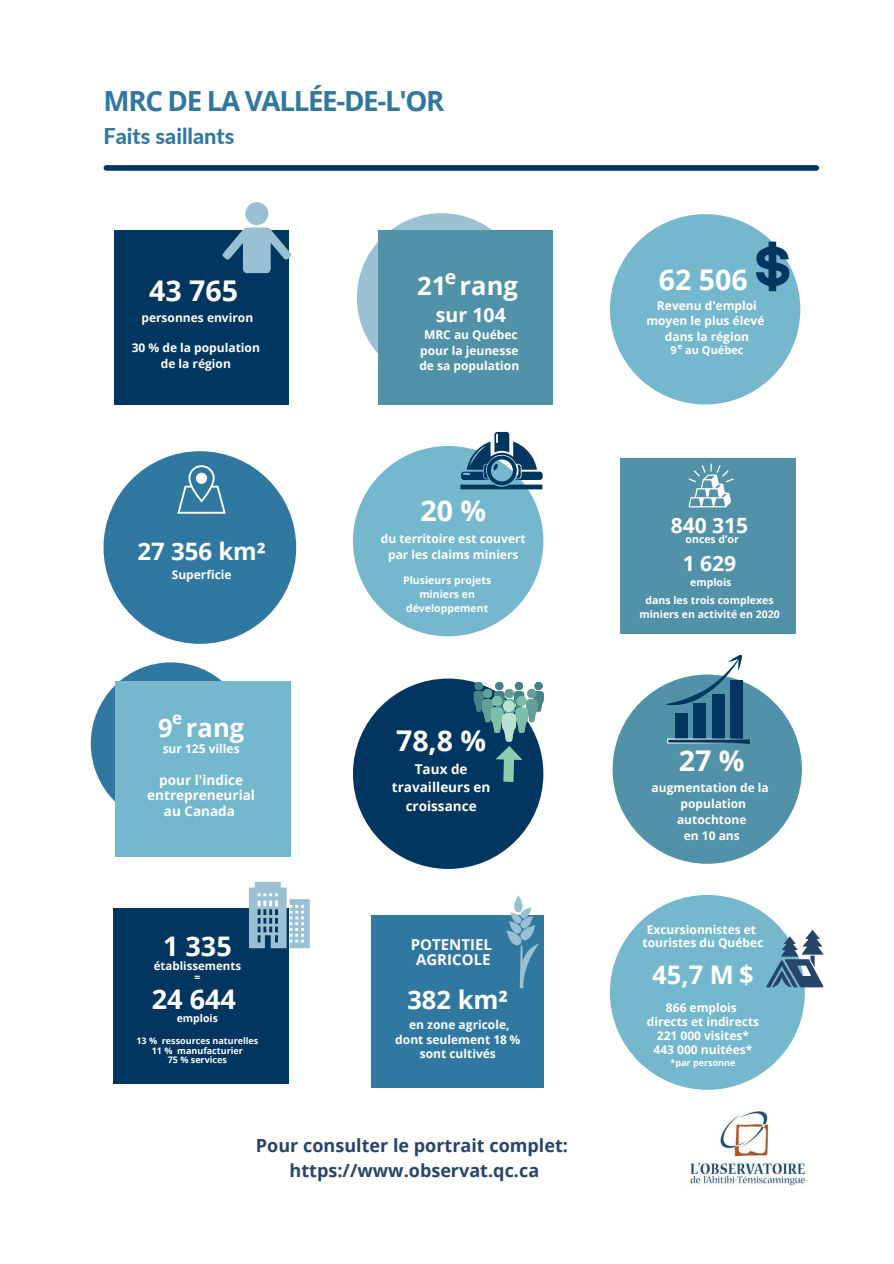
<style>
.page{position:relative;width:894px;height:1264px;background:#fff}
.page>*{position:absolute;margin:0;border:0;box-sizing:border-box;transform-origin:0 0}
.t1{font:700 28.5px "Open Sans";color:#fff}
.t2{font:700 27.75px "Open Sans";letter-spacing:-.05em;color:#3178a1}
.t3{font:700 27px "Open Sans";color:#fff}
.t4{font:700 25.5px "Open Sans";color:#fff}
.t5{font:700 24px "Open Sans";color:#fff}
.t6{font:800 21.75px "Lato";color:#3178a1}
.t7{font:700 21px "Open Sans";color:#fff}
.t8{font:700 19.5px "Open Sans";color:#fff}
.t9{font:700 18px "Open Sans";color:#274569}
.t10{font:700 16.95px "Open Sans";color:#fff}
.t11{font:700 15px "Open Sans";color:#fff}
.t12{font:700 13.5px/15.6px "Open Sans";color:#fff;text-align:center}
.t13{font:700 12px/15.9px "Open Sans";color:#fff;text-align:center}
.t14{font:700 11.4px "Open Sans";color:#fff}
.t15{font:700 10.95px "Open Sans";color:#fff}
.t16{font:700 10.5px "Open Sans";color:#fff}
.t17{font:700 9px "Open Sans";color:#fff}
.t18{font:700 7.5px "Open Sans";color:#fff}
</style>
<div class="page">
<div style="left:114px;top:230px;width:174px;height:175px;background:#00365f"></div>
<div style="left:357px;top:213px;width:168px;height:169px;background:#9ac0d4;border-radius:50%"></div>
<div style="left:245px;top:202px;width:23px;height:23px;background:#9ac0d4;border-radius:50%"></div>
<svg style="left:222px;top:227px;width:69px;height:46px"></svg>
<div style="left:378px;top:230px;width:175px;height:175px;background:#5292a8"></div>
<div style="left:353px;top:446px;width:190px;height:190px;background:#75b8ce;border-radius:50%"></div>
<svg style="left:460px;top:432px;width:82px;height:57px"></svg>
<div style="left:103px;top:451px;width:193px;height:193px;background:#3178a1;border-radius:50%"></div>
<svg style="left:177px;top:465px;width:49px;height:48px"></svg>
<div style="left:196px;top:472px;width:11px;height:12px;background:#fff;border-radius:50%"></div>
<div style="left:612px;top:674px;width:189px;height:189px;background:#5292a8;border-radius:50%"></div>
<div style="left:609px;top:214px;width:191px;height:190px;background:#75b8ce;border-radius:50%"></div>
<div style="left:91px;top:662px;width:160px;height:162px;background:#3178a1;border-radius:50%"></div>
<div style="left:106px;top:165px;width:710px;height:6px;background:#00365f"></div>
<div style="left:115px;top:681px;width:175px;height:176px;background:#75b8ce"></div>
<div style="left:353px;top:678px;width:190px;height:191px;background:#00365f;border-radius:50%"></div>
<div style="left:620px;top:458px;width:175px;height:176px;background:#5292a8"></div>
<div style="left:113px;top:907px;width:175px;height:176px;background:#00365f"></div>
<div style="left:371px;top:914px;width:173px;height:173px;background:#3178a1"></div>
<div style="left:609px;top:895px;width:195px;height:194px;background:#75b8ce;border-radius:50%"></div>
<svg style="left:755px;top:242px;width:34px;height:49px"></svg>
<img style="left:688px;top:1111px;width:117px;height:75px">
<svg style="left:473px;top:682px;width:70px;height:100px"></svg>
<svg style="left:249px;top:881px;width:61px;height:67px"></svg>
<svg style="left:665px;top:654px;width:77px;height:51px"></svg>
<div style="left:729px;top:680px;width:13px;height:59px;background:#00365f"></div>
<div style="left:711px;top:694px;width:13px;height:45px;background:#00365f"></div>
<div style="left:693px;top:703px;width:13px;height:36px;background:#00365f"></div>
<div style="left:675px;top:713px;width:13px;height:26px;background:#00365f"></div>
<svg style="left:667px;top:738px;width:82px;height:5px"></svg>
<svg style="left:506px;top:895px;width:33px;height:93px"></svg>
<svg style="left:766px;top:929px;width:57px;height:58px"></svg>
<svg style="left:688px;top:463px;width:45px;height:44px"></svg>
<p class="t2" style="left:103px;top:82px;width:342px">MRC DE LA VALLÉE-DE-L'OR</p>
<p class="t6" style="left:103px;top:122px;width:132px">Faits saillants</p>
<p class="t1" style="left:149px;top:270px;width:90px">43 765</p>
<p class="t13" style="left:141px;top:310px;width:113px">personnes environ</p>
<p class="t13" style="left:132px;top:339px;width:130px">30 % de la population</p>
<p class="t13" style="left:161px;top:355px;width:72px">de la région</p>
<p class="t8" style="left:444px;top:263px;width:13px">e</p>
<p class="t4" style="left:417px;top:268px;width:102px">21 rang</p>
<p class="t8" style="left:436px;top:301px;width:71px">sur 104</p>
<p class="t13" style="left:424px;top:327px;width:95px">MRC au Québec</p>
<p class="t13" style="left:420px;top:342px;width:100px">pour la jeunesse</p>
<p class="t13" style="left:419px;top:357px;width:101px">de sa population</p>
<p class="t1" style="left:420px;top:490px;width:67px">20 %</p>
<p class="t13" style="left:381px;top:530px;width:146px">du territoire est couvert</p>
<p class="t5" style="left:137px;top:534px;width:130px">27 356 km²</p>
<p class="t13" style="left:388px;top:546px;width:132px">par les claims miniers</p>
<p class="t13" style="left:172px;top:566px;width:61px">Superficie</p>
<p class="t16" style="left:403px;top:572px;width:90px">Plusieurs projets</p>
<p class="t16" style="left:419px;top:586px;width:57px">miniers en</p>
<p class="t16" style="left:406px;top:600px;width:84px">développement</p>
<p class="t10" style="left:172px;top:706px;width:12px">e</p>
<p class="t4" style="left:158px;top:710px;width:87px">9 rang</p>
<p class="t13" style="left:163px;top:740px;width:78px">sur 125 villes</p>
<p class="t12" style="left:147px;top:771px;width:109px">pour l'indice entrepreneurial</p>
<p class="t12" style="left:164px;top:803px;width:73px">au Canada</p>
<p class="t3" style="left:163px;top:926px;width:70px">1 335</p>
<p class="t14" style="left:154px;top:957px;width:89px">établissements</p>
<p class="t16" style="left:194px;top:970px;width:7px">=</p>
<p class="t3" style="left:152px;top:979px;width:86px">24 644</p>
<p class="t16" style="left:177px;top:1010px;width:43px">emplois</p>
<p class="t17" style="left:136px;top:1034px;width:123px">13 % ressources naturelles</p>
<p class="t17" style="left:152px;top:1044px;width:93px">11 % manufacturier</p>
<p class="t17" style="left:168px;top:1053px;width:61px">75 % services</p>
<p class="t1" style="left:396px;top:720px;width:92px">78,8 %</p>
<p class="t12" style="left:414px;top:760px;width:54px">Taux de</p>
<p class="t12" style="left:392px;top:777px;width:100px;line-height:18.5px">travailleurs en croissance</p>
<p class="t11" style="left:410px;top:933px;width:83px">POTENTIEL</p>
<p class="t11" style="left:416px;top:948px;width:76px">AGRICOLE</p>
<p class="t4" style="left:407px;top:981px;width:102px">382 km²</p>
<p class="t13" style="left:409px;top:1016px;width:102px">en zone agricole,</p>
<p class="t13" style="left:395px;top:1031px;width:126px">dont seulement 18 %</p>
<p class="t13" style="left:419px;top:1045px;width:78px">sont cultivés</p>
<p class="t9" style="left:256px;top:1132px;width:313px">Pour consulter le portrait complet:</p>
<p class="t9" style="left:289px;top:1157px;width:251px">https://www.observat.qc.ca</p>
<p class="t1" style="left:658px;top:260px;width:90px">62 506</p>
<p class="t13" style="left:656px;top:298px;width:101px">Revenu d'emploi</p>
<p class="t13" style="left:646px;top:313px;width:119px">moyen le plus élevé</p>
<p class="t13" style="left:664px;top:328px;width:86px">dans la région</p>
<p class="t15" style="left:670px;top:343px;width:75px">9 au Québec</p>
<p class="t18" style="left:677px;top:341px;width:6px">e</p>
<p class="t7" style="left:670px;top:510px;width:79px">840 315</p>
<p class="t16" style="left:685px;top:532px;width:55px">onces d’or</p>
<p class="t7" style="left:682px;top:548px;width:55px">1 629</p>
<p class="t16" style="left:690px;top:574px;width:43px">emplois</p>
<p class="t16" style="left:645px;top:592px;width:129px">dans les trois complexes</p>
<p class="t16" style="left:639px;top:606px;width:142px">miniers en activité en 2020</p>
<p class="t1" style="left:678px;top:740px;width:67px">27 %</p>
<p class="t13" style="left:651px;top:779px;width:119px">augmentation de la population autochtone</p>
<p class="t13" style="left:683px;top:827px;width:57px">en 10 ans</p>
<p class="t13" style="left:646px;top:921px;width:111px">Excursionnistes et</p>
<p class="t13" style="left:642px;top:934px;width:122px">touristes du Québec</p>
<p class="t4" style="left:652px;top:956px;width:103px">45,7 M $</p>
<p class="t13" style="left:665px;top:998px;width:72px">866 emplois</p>
<p class="t13" style="left:646px;top:1013px;width:114px">directs et indirects</p>
<p class="t13" style="left:656px;top:1027px;width:94px">221 000 visites*</p>
<p class="t13" style="left:653px;top:1041px;width:100px">443 000 nuitées*</p>
<p class="t17" style="left:670px;top:1056px;width:66px">*par personne</p>
</div>
